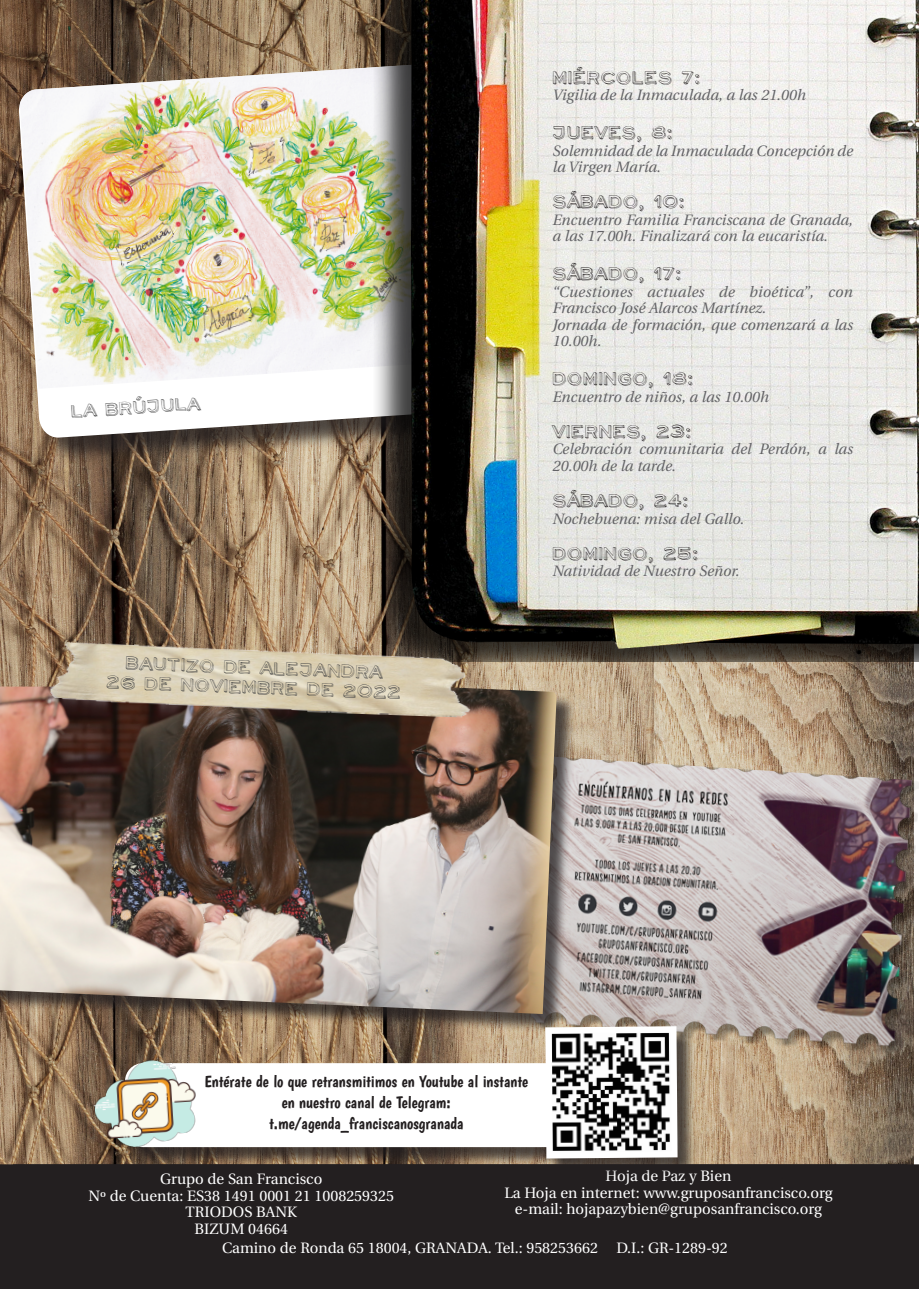
<style>
.page{position:relative;width:919px;height:1289px;background:#fff}
.page>*{position:absolute;margin:0;border:0;box-sizing:border-box;transform-origin:0 0}
.Body_paragraph{font:19.5px "Neo Retro Draw";color:#231f20}
.Body_paragraph-2{font:19.5px "Neo Retro Draw";color:#444}
.Body_paragraph-3{font:16.5px "Boogaloo";color:#231f20}
.Body_paragraph-4{font:italic 15px/16.5px "Utopia";color:#636366}
.Body_paragraph-5{font:15px "Utopia";color:#fff}
</style>
<div class="page">
<img style="left:0;top:0;width:913px;height:1164px">
<div style="left:22px;top:67px;width:472px;height:398px;background:#231f20;opacity:.75"></div>
<svg style="left:18px;top:63px;width:287px;height:375px"></svg>
<img style="left:20px;top:65px;width:285px;height:324px">
<div style="left:0;top:1164px;width:918px;height:124px;background:#231f20"></div>
<img style="left:519px;top:755px;width:399px;height:310px">
<img style="left:305px;top:0;width:613px;height:661px">
<div style="left:0;top:689px;width:576px;height:344px;background:#231f20;opacity:.75"></div>
<img style="left:0;top:686px;width:556px;height:328px">
<img style="left:50px;top:641px;width:422px;height:76px">
<div style="left:127px;top:1065px;width:470px;height:100px;background:#231f20;opacity:.75"></div>
<div style="left:125px;top:1063px;width:453px;height:84px;background:#fff;border-radius:18px"></div>
<img style="left:79px;top:1040px;width:128px;height:129px">
<div style="left:547px;top:1028px;width:149px;height:148px;background:#231f20;opacity:.75"></div>
<svg style="left:542px;top:1023px;width:138px;height:138px"></svg>
<p class="Body_paragraph-2" style="left:70px;top:401px;width:132px;rotate:-4deg">LA BRÚJULA</p>
<p class="Body_paragraph-2" style="left:126px;top:652px;width:259px;rotate:2deg">BAUTIZO DE ALEJANDRA</p>
<p class="Body_paragraph-2" style="left:106px;top:671px;width:297px;rotate:2deg">26 DE NOVIEMBRE DE 2022</p>
<p class="Body_paragraph" style="left:552px;top:67px;width:150px">MIÉRCOLES 7:</p>
<p class="Body_paragraph-4" style="left:552px;top:87px;width:255px">Vigilia de la Inmaculada, a las 21.00h</p>
<p class="Body_paragraph" style="left:552px;top:122px;width:122px">JUEVES, 8:</p>
<p class="Body_paragraph-4" style="left:552px;top:143px;width:302px">Solemnidad de la Inmaculada Concepción de la Virgen María.</p>
<p class="Body_paragraph" style="left:552px;top:191px;width:134px">SÁBADO, 10:</p>
<p class="Body_paragraph-4" style="left:552px;top:212px;width:302px">Encuentro Familia Franciscana de Granada, a las 17.00h. Finalizará con la eucaristía.</p>
<p class="Body_paragraph" style="left:552px;top:263px;width:131px">SÁBADO, 17:</p>
<p class="Body_paragraph-4" style="left:552px;top:284px;width:302px">“Cuestiones actuales de bioética”, con<br>Francisco José Alarcos Martínez.</p>
<p class="Body_paragraph-4" style="left:552px;top:317px;width:302px">Jornada de formación, que comenzará a las<br>10.00h.</p>
<p class="Body_paragraph" style="left:552px;top:368px;width:143px">DOMINGO, 18:</p>
<p class="Body_paragraph-4" style="left:552px;top:389px;width:218px">Encuentro de niños, a las 10.00h</p>
<p class="Body_paragraph" style="left:552px;top:421px;width:141px">VIERNES, 23:</p>
<p class="Body_paragraph-4" style="left:552px;top:441px;width:302px">Celebración comunitaria del Perdón, a las<br>20.00h de la tarde.</p>
<p class="Body_paragraph" style="left:552px;top:490px;width:138px">SÁBADO, 24:</p>
<p class="Body_paragraph-4" style="left:552px;top:510px;width:193px">Nochebuena: misa del Gallo.</p>
<p class="Body_paragraph" style="left:552px;top:542px;width:148px">DOMINGO, 25:</p>
<p class="Body_paragraph-4" style="left:552px;top:563px;width:188px">Natividad de Nuestro Señor.</p>
<p class="Body_paragraph" style="left:660px;top:310px;width:11px">´</p>
<p class="Body_paragraph-3" style="left:204px;top:1071px;width:325px">Entérate de lo que retransmitimos en Youtube al instante</p>
<p class="Body_paragraph-3" style="left:282px;top:1092px;width:171px">en nuestro canal de Telegram:</p>
<p class="Body_paragraph-3" style="left:269px;top:1113px;width:196px">t.me/agenda_franciscanosgranada</p>
<p class="Body_paragraph-5" style="left:160px;top:1170px;width:164px">Grupo de San Francisco</p>
<p class="Body_paragraph-5" style="left:88px;top:1187px;width:307px">Nº de Cuenta: ES38 1491 0001 21 1008259325</p>
<p class="Body_paragraph-5" style="left:185px;top:1203px;width:113px">TRIODOS BANK</p>
<p class="Body_paragraph-5" style="left:194px;top:1220px;width:95px">BIZUM 04664</p>
<p class="Body_paragraph-5" style="left:605px;top:1167px;width:127px">Hoja de Paz y Bien</p>
<p class="Body_paragraph-5" style="left:504px;top:1184px;width:330px">La Hoja en internet: www.gruposanfrancisco.org</p>
<p class="Body_paragraph-5" style="left:515px;top:1200px;width:309px">e-mail: hojapazybien@gruposanfrancisco.org</p>
<p class="Body_paragraph-5" style="left:222px;top:1239px;width:507px">Camino de Ronda 65 18004, GRANADA. Tel.: 958253662 D.I.: GR-1289-92</p>
</div>
